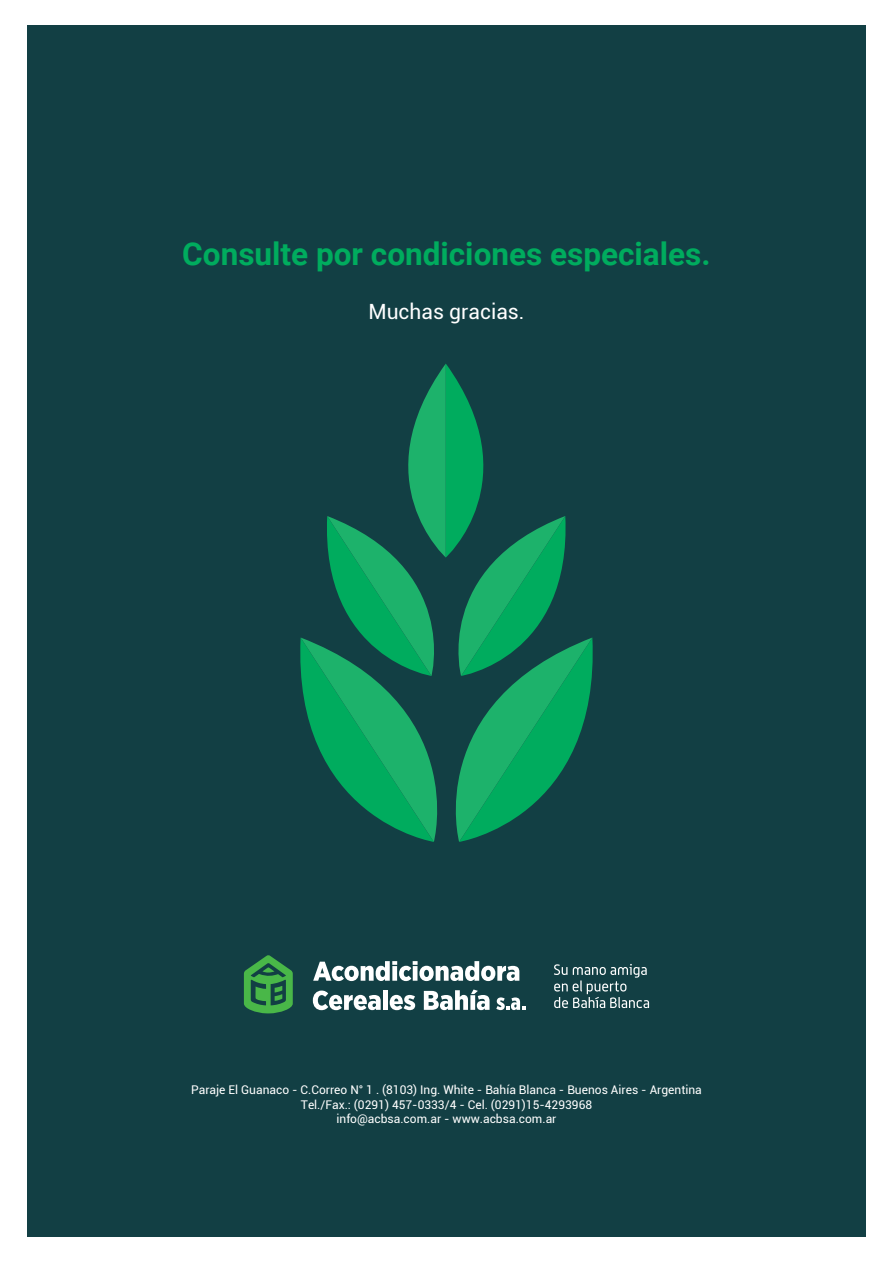
<style>
.page{position:relative;width:893px;height:1263px;background:#fff}
.page>*{position:absolute;margin:0;border:0;box-sizing:border-box;transform-origin:0 0}
.t1{font:700 31.5px "Roboto";color:#00ac5e}
.t2{font:21px "Roboto";color:#fff}
.t3{font:12px/14.4px "Roboto";color:#fff;text-align:center}
</style>
<div class="page">
<div style="left:27px;top:26px;width:839px;height:1211px;background:#123f44"></div>
<svg style="left:300px;top:364px;width:293px;height:478px"></svg>
<svg style="left:313px;top:961px;width:206px;height:20px"></svg>
<svg style="left:313px;top:990px;width:68px;height:20px"></svg>
<div style="left:383px;top:990px;width:5px;height:20px;background:#fff"></div>
<svg style="left:390px;top:995px;width:25px;height:15px"></svg>
<svg style="left:424px;top:989px;width:66px;height:21px"></svg>
<svg style="left:496px;top:997px;width:29px;height:13px"></svg>
<svg style="left:244px;top:955px;width:49px;height:58px"></svg>
<svg style="left:554px;top:964px;width:95px;height:44px"></svg>
<h1 class="t1" style="left:182px;top:232px;width:530px">Consulte por condiciones especiales.</h1>
<h2 class="t2" style="left:368px;top:297px;width:158px">Muchas gracias.</h2>
<p class="t3" style="left:191px;top:1082px;width:512px">Paraje El Guanaco - C.Correo N° 1 . (8103) Ing. White - Bahía Blanca - Buenos Aires - Argentina<br>Tel./Fax.: (0291) 457-0333/4 - Cel. (0291)15-4293968<br>info@acbsa.com.ar - www.acbsa.com.ar</p>
</div>
